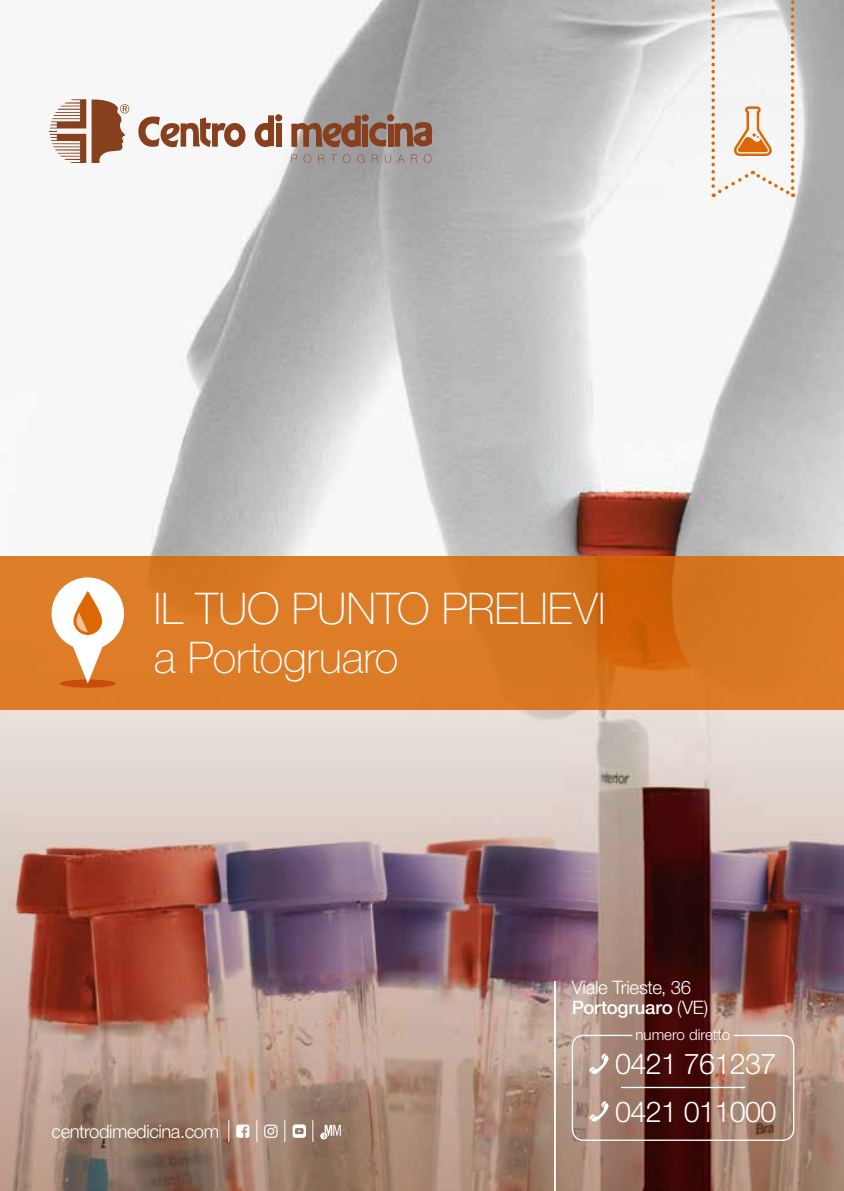
<style>
.page{position:relative;width:844px;height:1191px;background:#fff}
.page>*{position:absolute;margin:0;border:0;box-sizing:border-box;transform-origin:0 0}
.t1{font:100 43.75px/49.4px "Helvetica Neue LT Std";color:#fff}
.t2{font:300 28.88px/47.6px "Helvetica Neue LT Std";letter-spacing:-.025em;color:#fff}
.t3{font:300 18.55px/19.2px "Helvetica Neue LT Std";letter-spacing:-.025em;color:#fff}
.t4{font:300 15.05px "Helvetica Neue LT Std";color:#fff}
.s1{font-weight:500}
</style>
<div class="page">
<img style="left:49px;top:0;width:794px;height:556px">
<img style="left:0;top:709px;width:843px;height:482px">
<svg style="left:228px;top:1120px;width:1px;height:22px"></svg>
<svg style="left:256px;top:1120px;width:1px;height:22px"></svg>
<svg style="left:284px;top:1120px;width:1px;height:22px"></svg>
<svg style="left:312px;top:1120px;width:1px;height:22px"></svg>
<svg style="left:236px;top:1124px;width:13px;height:13px"></svg>
<svg style="left:292px;top:1124px;width:14px;height:13px"></svg>
<svg style="left:320px;top:1124px;width:21px;height:15px"></svg>
<svg style="left:264px;top:1124px;width:13px;height:14px"></svg>
<svg style="left:711px;top:0;width:83px;height:198px"></svg>
<svg style="left:0;top:556px;width:843px;height:153px;background:#d97722"></svg>
<div style="left:60px;top:679px;width:56px;height:8px;background:#c84c0d;border-radius:50%"></div>
<svg style="left:51px;top:577px;width:73px;height:106px"></svg>
<hr style="left:554px;top:981px;width:1px;height:210px;background:#fff">
<svg style="left:50px;top:99px;width:36px;height:64px"></svg>
<svg style="left:92px;top:99px;width:37px;height:64px"></svg>
<div style="left:276px;top:124px;width:5px;height:23px;background:#87401e"></div>
<div style="left:275px;top:114px;width:7px;height:7px;background:#87401e;border-radius:50%"></div>
<svg style="left:254px;top:115px;width:20px;height:32px"></svg>
<svg style="left:138px;top:116px;width:107px;height:34px"></svg>
<svg style="left:291px;top:116px;width:141px;height:47px;background:#987e71"></svg>
<svg style="left:589px;top:1053px;width:19px;height:21px"></svg>
<div style="left:571px;top:1034px;width:223px;height:106px;border:1px solid #fff;border-radius:11px"></div>
<svg style="left:589px;top:1101px;width:19px;height:20px"></svg>
<hr style="left:620px;top:1086px;width:125px;height:2px;background:#fff">
<h1 class="t1" style="left:154px;top:583px;width:453px">IL TUO PUNTO PRELIEVI a Portogruaro</h1>
<p class="t3" style="left:51px;top:1121px;width:169px">centrodimedicina.com</p>
<p class="t3" style="left:571px;top:977px;width:138px">Viale Trieste, 36<br><span class="s1">Portogruaro</span> (VE)</p>
<p class="t4" style="left:635px;top:1025px;width:96px">numero diretto</p>
<h2 class="t2" style="left:615px;top:1039px;width:163px">0421 761237<br>0421 011000</h2>
</div>
